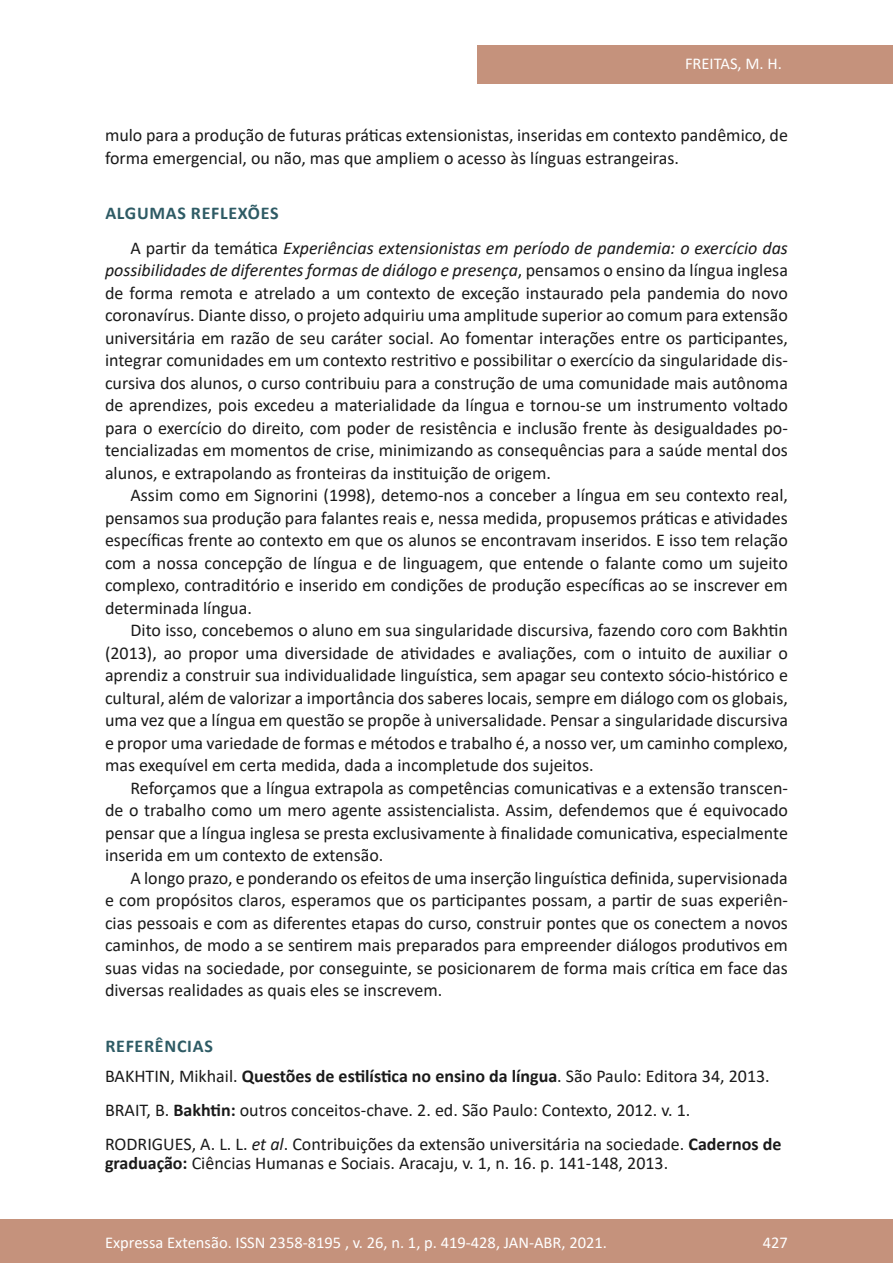
<style>
.page{position:relative;width:893px;height:1263px;background:#fff}
.page>*{position:absolute;margin:0;border:0;box-sizing:border-box;transform-origin:0 0}
.Principal_-_Texto{font:18px/22.5px "Calibri";color:#1a1a1a;text-align:justify}
.Principal_-_Referênc{font:18px/18.8px "Calibri";color:#1a1a1a}
.Principal_-_Intertít{font:700 18px "Calibri";letter-spacing:.04em;color:#2e5b65}
.t1{font:16.5px "Calibri";color:#fff}
.s1{font-style:italic}
.s2{font-weight:700}
</style>
<div class="page">
<div style="left:0;top:1219px;width:893px;height:44px;background:#c5927c"></div>
<div style="left:477px;top:45px;width:416px;height:39px;background:#c5927c"></div>
<p class="t1" style="left:685px;top:52px;width:98px">FREITAS, M. H.</p>
<p class="Principal_-_Texto" style="left:105px;top:123px;width:684px">mulo para a produção de futuras práticas extensionistas, inseridas em contexto pandêmico, de forma emergencial, ou não, mas que ampliem o acesso às línguas estrangeiras.</p>
<p class="Principal_-_Intertít" style="left:105px;top:200px;width:175px">ALGUMAS REFLEXÕES</p>
<p class="Principal_-_Texto" style="left:105px;top:236px;width:684px;text-indent:26px">A partir da temática <span class="s1">Experiências extensionistas em período de pandemia: o exercício das possibilidades de diferentes formas de diálogo e presença</span>, pensamos o ensino da língua inglesa de forma remota e atrelado a um contexto de exceção instaurado pela pandemia do novo coronavírus. Diante disso, o projeto adquiriu uma amplitude superior ao comum para extensão universitária em razão de seu caráter social. Ao fomentar interações entre os participantes, integrar comunidades em um contexto restritivo e possibilitar o exercício da singularidade dis&shy;cursiva dos alunos, o curso contribuiu para a construção de uma comunidade mais autônoma de aprendizes, pois excedeu a materialidade da língua e tornou-se um instrumento voltado para o exercício do direito, com poder de resistência e inclusão frente às desigualdades po&shy;tencializadas em momentos de crise, minimizando as consequências para a saúde mental dos alunos, e extrapolando as fronteiras da instituição de origem.</p>
<p class="Principal_-_Texto" style="left:105px;top:483px;width:684px;text-indent:26px">Assim como em Signorini (1998), detemo-nos a conceber a língua em seu contexto real, pensamos sua produção para falantes reais e, nessa medida, propusemos práticas e atividades específicas frente ao contexto em que os alunos se encontravam inseridos. E isso tem relação com a nossa concepção de língua e de linguagem, que entende o falante como um sujeito complexo, contraditório e inserido em condições de produção específicas ao se inscrever em determinada língua.</p>
<p class="Principal_-_Texto" style="left:105px;top:618px;width:684px;text-indent:26px">Dito isso, concebemos o aluno em sua singularidade discursiva, fazendo coro com Bakhtin (2013), ao propor uma diversidade de atividades e avaliações, com o intuito de auxiliar o aprendiz a construir sua individualidade linguística, sem apagar seu contexto sócio-histórico e cultural, além de valorizar a importância dos saberes locais, sempre em diálogo com os globais, uma vez que a língua em questão se propõe à universalidade. Pensar a singularidade discursiva e propor uma variedade de formas e métodos e trabalho é, a nosso ver, um caminho complexo, mas exequível em certa medida, dada a incompletude dos sujeitos.</p>
<p class="Principal_-_Texto" style="left:105px;top:776px;width:684px;text-indent:26px">Reforçamos que a língua extrapola as competências comunicativas e a extensão transcen&shy;de o trabalho como um mero agente assistencialista. Assim, defendemos que é equivocado pensar que a língua inglesa se presta exclusivamente à finalidade comunicativa, especialmente inserida em um contexto de extensão.</p>
<p class="Principal_-_Texto" style="left:105px;top:866px;width:684px;text-indent:26px">A longo prazo, e ponderando os efeitos de uma inserção linguística definida, supervisionada e com propósitos claros, esperamos que os participantes possam, a partir de suas experiên&shy;cias pessoais e com as diferentes etapas do curso, construir pontes que os conectem a novos caminhos, de modo a se sentirem mais preparados para empreender diálogos produtivos em suas vidas na sociedade, por conseguinte, se posicionarem de forma mais crítica em face das diversas realidades as quais eles se inscrevem.</p>
<p class="Principal_-_Intertít" style="left:105px;top:1033px;width:109px">REFERÊNCIAS</p>
<p class="Principal_-_Referênc" style="left:105px;top:1066px;width:666px">BAKHTIN, Mikhail. <span class="s2">Questões de estilística no ensino da língua</span>. São Paulo: Editora 34, 2013.</p>
<p class="Principal_-_Referênc" style="left:105px;top:1100px;width:587px">BRAIT, B. <span class="s2">Bakhtin:</span> outros conceitos-chave. 2. ed. São Paulo: Contexto, 2012. v. 1.</p>
<p class="Principal_-_Referênc" style="left:105px;top:1134px;width:678px">RODRIGUES, A. L. L. <span class="s1">et al</span>. Contribuições da extensão universitária na sociedade. <span class="s2">Cadernos de graduação:</span> Ciências Humanas e Sociais. Aracaju, v. 1, n. 16. p. 141-148, 2013.</p>
<p class="t1" style="left:105px;top:1230px;width:503px">Expressa Extensão. ISSN 2358-8195 , v. 26, n. 1, p. 419-428, JAN-ABR, 2021.</p>
<p class="t1" style="left:763px;top:1230px;width:27px">427</p>
</div>
